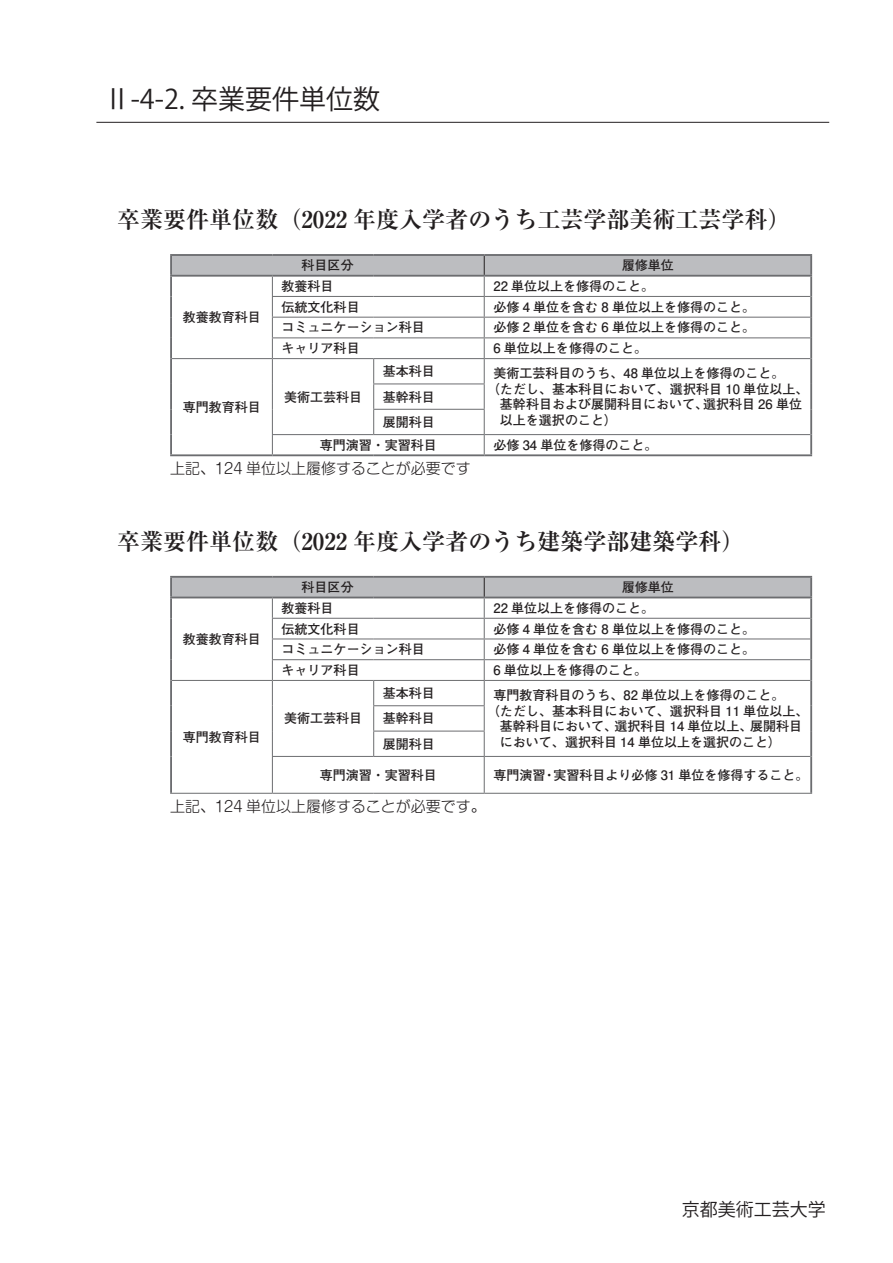
<style>
.page{position:relative;width:893px;height:1263px;background:#fff}
.page>*{position:absolute;margin:0;border:0;box-sizing:border-box;transform-origin:0 0}
.t1{font:27px "Koz Go Pr 6 N";color:#231f20}
.t2{font:700 22.95px "Ryumin Pr 5";color:#231f20}
.t3{font:18px "Koz Go Pr 6 N";color:#231f20}
.t4{font:300 15px "Shin M Go Pr 6";color:#231f20}
.t5{font:700 13.05px/25.3px "Futo Go B101 Pro";color:#231f20}
.s1{font-family:"Adobe Garamond Pro";font-style:italic;font-size:23.1px;color:#fff}
</style>
<div class="page">
<hr style="left:170px;top:576px;width:102px;height:2px;background:#6c6d70">
<hr style="left:272px;top:576px;width:102px;height:2px;background:#6c6d70">
<hr style="left:374px;top:576px;width:110px;height:2px;background:#6c6d70">
<hr style="left:484px;top:576px;width:328px;height:2px;background:#6c6d70">
<hr style="left:170px;top:793px;width:102px;height:1px;background:#6c6d70">
<hr style="left:170px;top:756px;width:2px;height:37px;background:#6c6d70">
<hr style="left:272px;top:756px;width:102px;height:1px;background:#6c6d70">
<hr style="left:272px;top:757px;width:1px;height:36px;background:#6c6d70">
<hr style="left:272px;top:793px;width:102px;height:1px;background:#6c6d70">
<hr style="left:374px;top:793px;width:110px;height:1px;background:#6c6d70">
<hr style="left:374px;top:756px;width:110px;height:1px;background:#6c6d70">
<hr style="left:484px;top:756px;width:326px;height:1px;background:#6c6d70">
<hr style="left:484px;top:757px;width:1px;height:36px;background:#6c6d70">
<hr style="left:810px;top:756px;width:2px;height:37px;background:#6c6d70">
<hr style="left:484px;top:793px;width:328px;height:1px;background:#6c6d70">
<svg style="left:170px;top:577px;width:642px;height:179px"></svg>
<hr style="left:170px;top:454px;width:102px;height:2px;background:#6c6d70">
<hr style="left:272px;top:454px;width:102px;height:2px;background:#6c6d70">
<hr style="left:374px;top:454px;width:110px;height:2px;background:#6c6d70">
<hr style="left:484px;top:454px;width:328px;height:2px;background:#6c6d70">
<hr style="left:170px;top:254px;width:102px;height:2px;background:#6c6d70">
<hr style="left:272px;top:254px;width:102px;height:2px;background:#6c6d70">
<hr style="left:374px;top:254px;width:110px;height:2px;background:#6c6d70">
<hr style="left:484px;top:254px;width:328px;height:2px;background:#6c6d70">
<svg style="left:170px;top:255px;width:642px;height:199px"></svg>
<hr style="left:96px;top:122px;width:733px;height:1px;background:#231f20">
<h1 class="t1" style="left:104px;top:84px;width:278px">Ⅱ-4-2. 卒業要件単位数</h1>
<h2 class="t2" style="left:88px;top:201px;width:705px"><span class="s1">1</span> 卒業要件単位数（2022 年度入学者のうち工芸学部美術工芸学科）</h2>
<p class="t5" style="left:302px;top:251px;width:54px">科目区分</p>
<p class="t5" style="left:622px;top:251px;width:54px">履修単位</p>
<p class="t5" style="left:183px;top:303px;width:80px">教養教育科目</p>
<p class="t5" style="left:282px;top:272px;width:54px">教養科目</p>
<p class="t5" style="left:493px;top:272px;width:162px">22 単位以上を修得のこと。</p>
<p class="t5" style="left:282px;top:292px;width:80px">伝統文化科目</p>
<p class="t5" style="left:493px;top:292px;width:263px">必修 4 単位を含む 8 単位以上を修得のこと。</p>
<p class="t5" style="left:282px;top:313px;width:145px">コミュニケーション科目</p>
<p class="t5" style="left:493px;top:313px;width:263px">必修 2 単位を含む 6 単位以上を修得のこと。</p>
<p class="t5" style="left:282px;top:334px;width:80px">キャリア科目</p>
<p class="t5" style="left:493px;top:334px;width:155px">6 単位以上を修得のこと。</p>
<p class="t5" style="left:383px;top:357px;width:54px">基本科目</p>
<p class="t5" style="left:493px;top:359px;width:292px">美術工芸科目のうち、48 単位以上を修得のこと。</p>
<p class="t5" style="left:487px;top:374px;width:323px">（ただし、基本科目において、選択科目 10 単位以上、</p>
<p class="t5" style="left:500px;top:390px;width:304px">基幹科目および展開科目において、選択科目 26 単位</p>
<p class="t5" style="left:500px;top:406px;width:119px">以上を選択のこと）</p>
<p class="t5" style="left:383px;top:382px;width:54px">基幹科目展開科目</p>
<p class="t5" style="left:320px;top:431px;width:119px">専門演習・実習科目</p>
<p class="t5" style="left:493px;top:431px;width:166px">必修 34 単位を修得のこと。</p>
<p class="t4" style="left:170px;top:456px;width:302px">上記、124 単位以上履修することが必要です</p>
<p class="t5" style="left:284px;top:382px;width:80px">美術工芸科目</p>
<p class="t5" style="left:183px;top:393px;width:80px">専門教育科目</p>
<h2 class="t2" style="left:88px;top:523px;width:659px"><span class="s1">2</span> 卒業要件単位数（2022 年度入学者のうち建築学部建築学科）</h2>
<p class="t5" style="left:302px;top:573px;width:54px">科目区分</p>
<p class="t5" style="left:622px;top:573px;width:54px">履修単位</p>
<p class="t5" style="left:183px;top:625px;width:80px">教養教育科目</p>
<p class="t5" style="left:282px;top:593px;width:54px">教養科目</p>
<p class="t5" style="left:493px;top:593px;width:162px">22 単位以上を修得のこと。</p>
<p class="t5" style="left:282px;top:614px;width:80px">伝統文化科目</p>
<p class="t5" style="left:493px;top:614px;width:263px">必修 4 単位を含む 8 単位以上を修得のこと。</p>
<p class="t5" style="left:282px;top:635px;width:145px">コミュニケーション科目</p>
<p class="t5" style="left:493px;top:635px;width:263px">必修 4 単位を含む 6 単位以上を修得のこと。</p>
<p class="t5" style="left:282px;top:656px;width:80px">キャリア科目</p>
<p class="t5" style="left:493px;top:656px;width:155px">6 単位以上を修得のこと。</p>
<p class="t5" style="left:383px;top:679px;width:54px">基本科目</p>
<p class="t5" style="left:493px;top:681px;width:292px">専門教育科目のうち、82 単位以上を修得のこと。</p>
<p class="t5" style="left:487px;top:696px;width:323px">（ただし、基本科目において、選択科目 11 単位以上、</p>
<p class="t5" style="left:500px;top:712px;width:304px">基幹科目において、選択科目 14 単位以上、展開科目</p>
<p class="t5" style="left:500px;top:727px;width:283px">において、選択科目 14 単位以上を選択のこと）</p>
<p class="t5" style="left:383px;top:704px;width:54px">基幹科目展開科目</p>
<p class="t5" style="left:320px;top:760px;width:119px">専門演習・実習科目</p>
<p class="t5" style="left:493px;top:760px;width:317px">専門演習・実習科目より必修 31 単位を修得すること。</p>
<p class="t4" style="left:170px;top:794px;width:317px">上記、124 単位以上履修することが必要です。</p>
<p class="t5" style="left:284px;top:704px;width:80px">美術工芸科目</p>
<p class="t5" style="left:183px;top:722px;width:80px">専門教育科目</p>
<h3 class="t3" style="left:682px;top:1200px;width:146px">京都美術工芸大学</h3>
</div>
